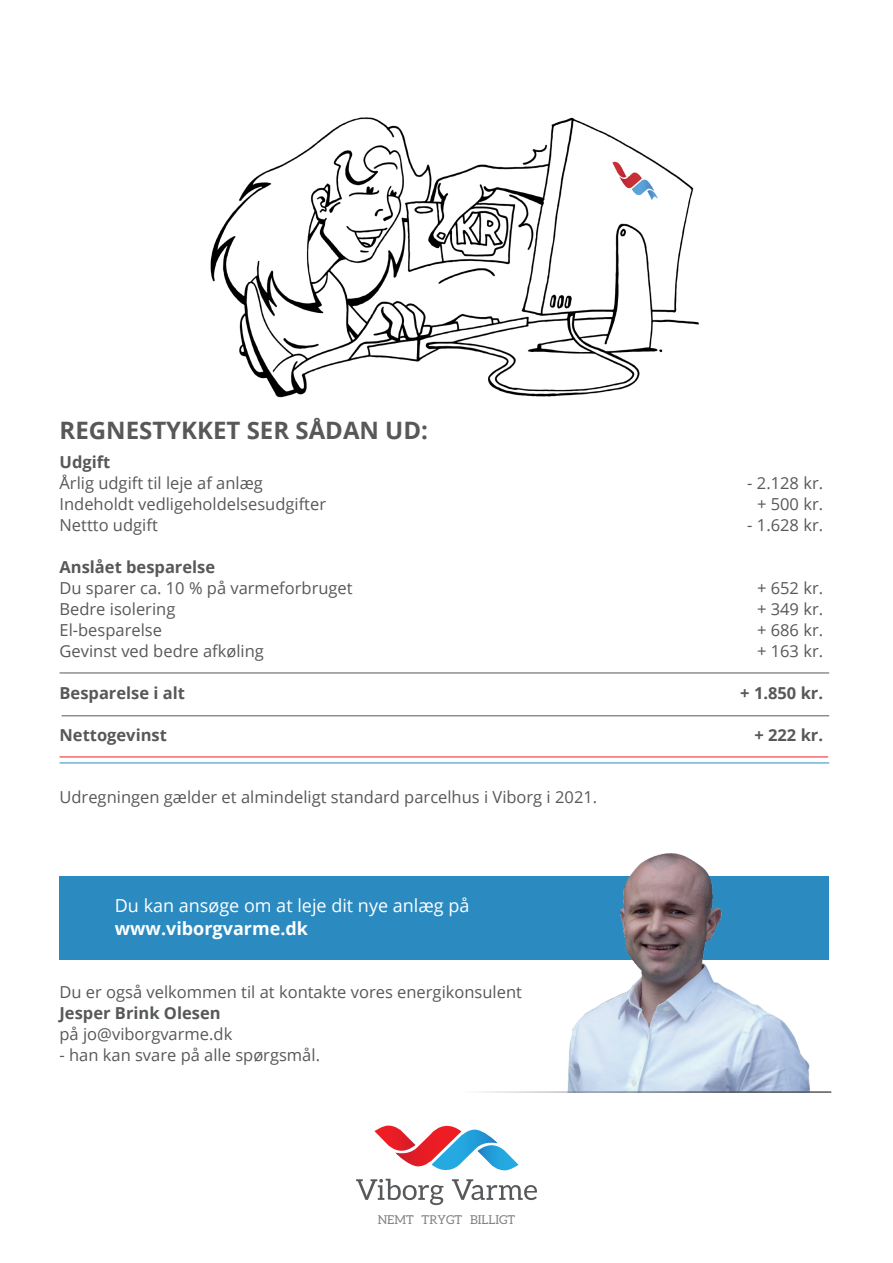
<style>
.page{position:relative;width:893px;height:1263px;background:#fff}
.page>*{position:absolute;margin:0;border:0;box-sizing:border-box;transform-origin:0 0}
.t1{font:700 24px "Open Sans";color:#57585a}
.t2{font:18px "Open Sans";color:#fff}
.t3{font:700 18px "Open Sans";color:#fff}
.t4{font:16.5px "Open Sans";color:#57585a}
.t5{font:700 16.5px "Open Sans";color:#57585a}
.t6{font:12.3px "Aleo";color:#808285}
</style>
<div class="page">
<div style="left:60px;top:876px;width:769px;height:84px;background:#2b8bc1"></div>
<svg style="left:356px;top:1125px;width:181px;height:80px"></svg>
<hr style="left:60px;top:672px;width:769px;height:1px;background:#57585a">
<hr style="left:62px;top:715px;width:767px;height:1px;background:#57585a">
<hr style="left:60px;top:762px;width:769px;height:1px;background:#2b8bc1">
<hr style="left:60px;top:756px;width:768px;height:1px;background:#ec1d25">
<img style="left:567px;top:853px;width:243px;height:238px">
<hr style="left:235px;top:1091px;width:596px;height:2px;background:#57585a">
<img style="left:210px;top:117px;width:489px;height:281px">
<h1 class="t1" style="left:60px;top:413px;width:370px">REGNESTYKKET SER SÅDAN UD:</h1>
<p class="t5" style="left:60px;top:450px;width:52px">Udgift</p>
<p class="t4" style="left:60px;top:472px;width:205px">Årlig udgift til leje af anlæg</p>
<p class="t4" style="left:747px;top:472px;width:77px">- 2.128 kr.</p>
<p class="t4" style="left:60px;top:493px;width:268px">Indeholdt vedligeholdelsesudgifter</p>
<p class="t4" style="left:757px;top:493px;width:68px">+ 500 kr.</p>
<p class="t4" style="left:60px;top:514px;width:100px">Nettto udgift</p>
<p class="t4" style="left:747px;top:514px;width:77px">- 1.628 kr.</p>
<p class="t5" style="left:60px;top:555px;width:157px">Anslået besparelse</p>
<p class="t4" style="left:60px;top:577px;width:295px">Du sparer ca. 10 % på varmeforbruget</p>
<p class="t4" style="left:757px;top:577px;width:68px">+ 652 kr.</p>
<p class="t4" style="left:60px;top:598px;width:117px">Bedre isolering</p>
<p class="t4" style="left:757px;top:598px;width:68px">+ 349 kr.</p>
<p class="t4" style="left:60px;top:619px;width:104px">El-besparelse</p>
<p class="t4" style="left:757px;top:619px;width:68px">+ 686 kr.</p>
<p class="t4" style="left:60px;top:640px;width:206px">Gevinst ved bedre afkøling</p>
<p class="t4" style="left:757px;top:640px;width:68px">+ 163 kr.</p>
<p class="t5" style="left:60px;top:681px;width:127px">Besparelse i alt</p>
<p class="t5" style="left:740px;top:681px;width:84px">+ 1.850 kr.</p>
<p class="t5" style="left:60px;top:723px;width:109px">Nettogevinst</p>
<p class="t5" style="left:754px;top:723px;width:70px">+ 222 kr.</p>
<p class="t4" style="left:60px;top:785px;width:539px">Udregningen gælder et almindeligt standard parcelhus i Viborg i 2021.</p>
<p class="t2" style="left:115px;top:893px;width:356px">Du kan ansøge om at leje dit nye anlæg på</p>
<p class="t3" style="left:115px;top:915px;width:195px">www.viborgvarme.dk</p>
<p class="t4" style="left:60px;top:980px;width:464px">Du er også velkommen til at kontakte vores energikonsulent</p>
<p class="t5" style="left:60px;top:1001px;width:163px">Jesper Brink Olesen</p>
<p class="t4" style="left:60px;top:1022px;width:174px">på jo@viborgvarme.dk</p>
<p class="t4" style="left:60px;top:1043px;width:262px">- han kan svare på alle spørgsmål.</p>
<p class="t6" style="left:378px;top:1212px;width:139px">NEMT TRYGT BILLIGT</p>
</div>
